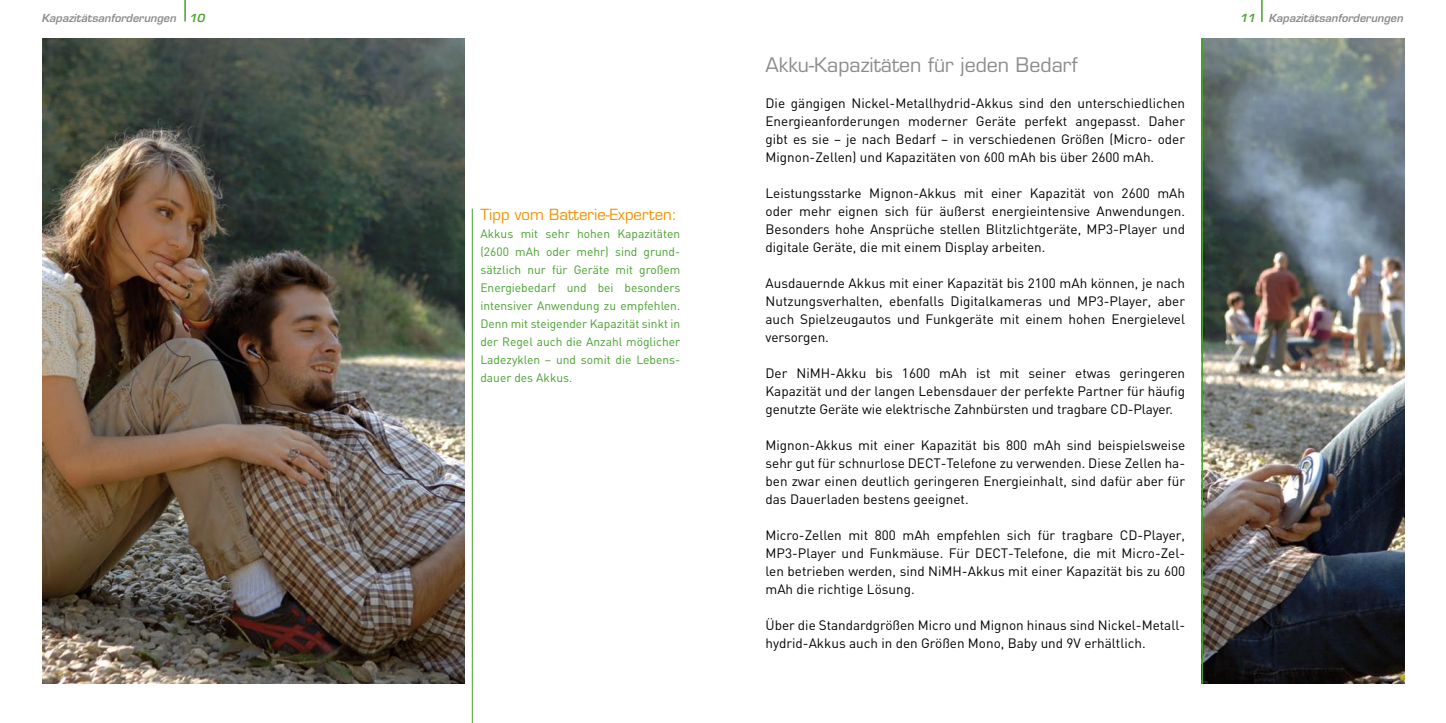
<style>
.page{position:relative;width:1446px;height:723px;background:#fff}
.page>*{position:absolute;margin:0;border:0;box-sizing:border-box;transform-origin:0 0}
.t1{font:19.5px "Eurostile";color:#8c8c8c}
.t2{font:15px "Eurostile";color:#f29400}
.t3{font:13.5px/18px "DIN";color:#000;text-align:justify}
.t4{font:12px/18px "DIN";color:#45a12b;text-align:justify}
.t5{font:italic 600 10.8px "Eurostile";color:#8c8c8c}
.s1{color:#45a12b}
</style>
<div class="page">
<img style="left:1203px;top:38px;width:201px;height:645px">
<img style="left:43px;top:38px;width:421px;height:646px">
<hr style="left:472px;top:209px;width:1px;height:514px;background:#45a12b">
<svg style="left:1261px;top:0;width:1px;height:22px"></svg>
<hr style="left:184px;top:0;width:2px;height:22px;background:#45a12b">
<hr style="left:1201px;top:38px;width:2px;height:646px;background:#45a12b">
<p class="t5" style="left:41px;top:11px;width:164px">Kapazitätsanforderungen <span class="s1">10</span></p>
<p class="t5" style="left:1240px;top:11px;width:164px"><span class="s1">11</span> Kapazitätsanforderungen</p>
<p class="t2" style="left:480px;top:206px;width:198px">Tipp vom Batterie-Experten:</p>
<p class="t4" style="left:480px;top:225px;width:201px">Akkus mit sehr hohen Kapazitäten (2600 mAh oder mehr) sind grund&shy;sätzlich nur für Geräte mit großem Energiebedarf und bei besonders intensiver Anwendung zu empfehlen.<br>Denn mit steigender Kapazität sinkt in der Regel auch die Anzahl möglicher Ladezyklen – und somit die Lebens&shy;dauer des Akkus.</p>
<h1 class="t1" style="left:765px;top:53px;width:314px">Akku-Kapazitäten für jeden Bedarf</h1>
<p class="t3" style="left:765px;top:94px;width:421px">Die gängigen Nickel-Metallhydrid-Akkus sind den unterschiedlichen Energieanforderungen moderner Geräte perfekt angepasst. Daher gibt es sie – je nach Bedarf – in verschiedenen Größen (Micro- oder Mignon-Zellen) und Kapazitäten von 600 mAh bis über 2600 mAh.</p>
<p class="t3" style="left:765px;top:184px;width:421px">Leistungsstarke Mignon-Akkus mit einer Kapazität von 2600 mAh oder mehr eignen sich für äußerst energieintensive Anwendungen.<br>Besonders hohe Ansprüche stellen Blitzlichtgeräte, MP3-Player und digitale Geräte, die mit einem Display arbeiten.</p>
<p class="t3" style="left:765px;top:274px;width:421px">Ausdauernde Akkus mit einer Kapazität bis 2100 mAh können, je nach Nutzungsverhalten, ebenfalls Digitalkameras und MP3-Player, aber auch Spielzeugautos und Funkgeräte mit einem hohen Energielevel versorgen.</p>
<p class="t3" style="left:765px;top:364px;width:421px">Der NiMH-Akku bis 1600 mAh ist mit seiner etwas geringeren Kapazität und der langen Lebensdauer der perfekte Partner für häufig genutzte Geräte wie elektrische Zahnbürsten und tragbare CD-Player.</p>
<p class="t3" style="left:765px;top:436px;width:421px">Mignon-Akkus mit einer Kapazität bis 800 mAh sind beispielsweise sehr gut für schnurlose DECT-Telefone zu verwenden. Diese Zellen ha&shy;ben zwar einen deutlich geringeren Energieinhalt, sind dafür aber für das Dauerladen bestens geeignet.</p>
<p class="t3" style="left:765px;top:526px;width:421px">Micro-Zellen mit 800 mAh empfehlen sich für tragbare CD-Player, MP3-Player und Funkmäuse. Für DECT-Telefone, die mit Micro-Zel&shy;len betrieben werden, sind NiMH-Akkus mit einer Kapazität bis zu 600 mAh die richtige Lösung.</p>
<p class="t3" style="left:765px;top:616px;width:421px">Über die Standardgrößen Micro und Mignon hinaus sind Nickel-Metall&shy;hydrid-Akkus auch in den Größen Mono, Baby und 9V erhältlich.</p>
</div>
